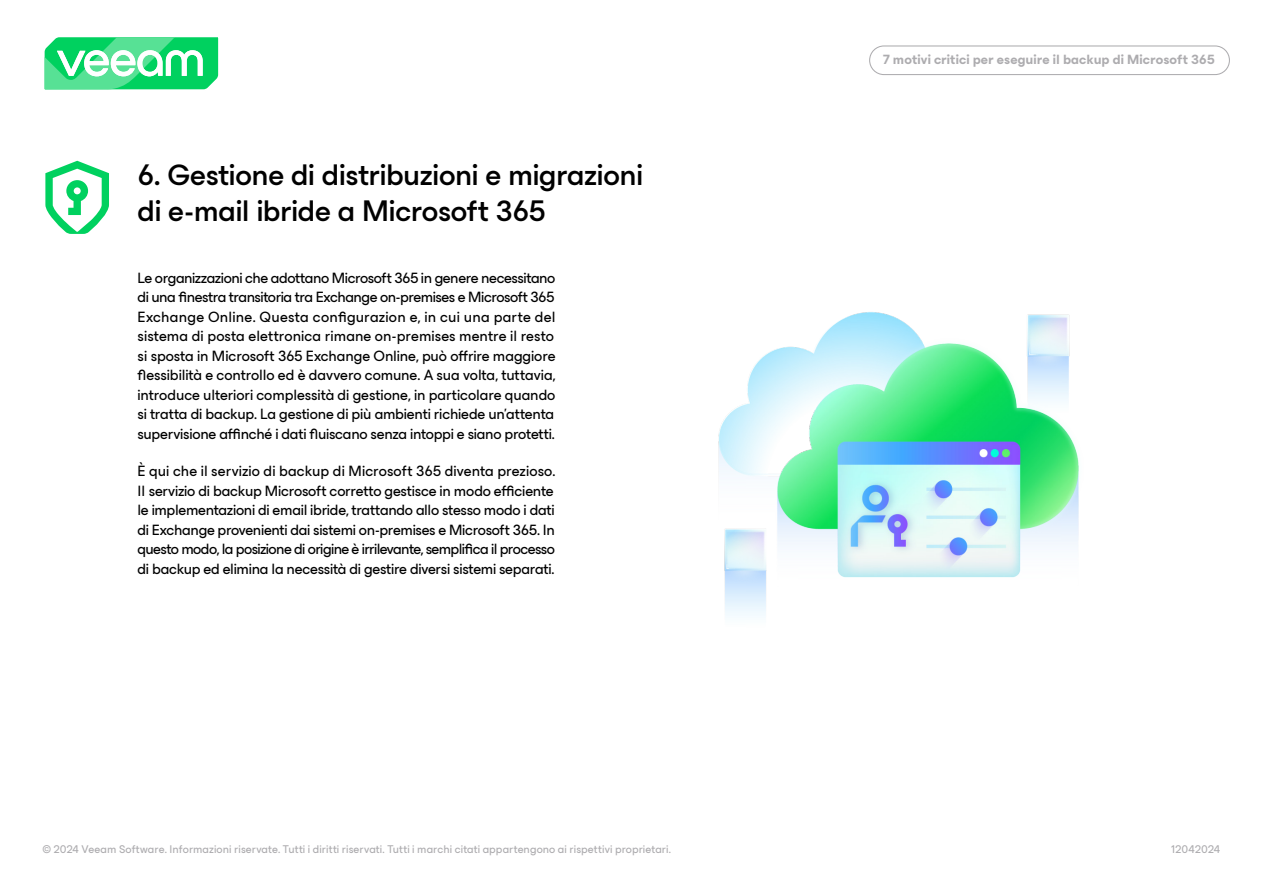
<style>
.page{position:relative;width:1263px;height:893px;background:#fff}
.page>*{position:absolute;margin:0;border:0;box-sizing:border-box;transform-origin:0 0}
.Subtitle_22_Medium{font:500 30px/36px "ES Build Neutral";letter-spacing:-.01em;color:#000}
.body_text_11{font:15px/19.5px "ES Build Neutral";letter-spacing:-.015em;color:#000;text-align:justify}
.t1{font:700 13.5px "ES Build Neutral";letter-spacing:.005em;color:#adacaf}
.t2{font:11.25px "ES Build Neutral";letter-spacing:.01em;color:#adacaf}
</style>
<div class="page">
<svg style="left:44px;top:37px;width:175px;height:53px"></svg>
<div style="left:869px;top:45px;width:361px;height:30px;border:1px solid #adacaf;border-radius:14px"></div>
<img style="left:718px;top:312px;width:361px;height:304px">
<svg style="left:45px;top:161px;width:64px;height:73px"></svg>
<p class="Subtitle_22_Medium" style="left:138px;top:154px;width:507px">6. Gestione di distribuzioni e migrazioni di e-mail ibride a Microsoft 365</p>
<p class="body_text_11" style="left:138px;top:266px;width:419px">Le organizzazioni che adottano Microsoft 365 in genere necessitano di una finestra transitoria tra Exchange on-premises e Microsoft 365<br>Exchange Online. Questa configurazion e, in cui una parte del sistema di posta elettronica rimane on-premises mentre il resto si sposta in Microsoft 365 Exchange Online, può offrire maggiore flessibilità e controllo ed è davvero comune. A sua volta, tuttavia, introduce ulteriori complessità di gestione, in particolare quando si tratta di backup. La gestione di più ambienti richiede un'attenta supervisione affinché i dati fluiscano senza intoppi e siano protetti.</p>
<p class="body_text_11" style="left:138px;top:460px;width:419px">È qui che il servizio di backup di Microsoft 365 diventa prezioso.<br>Il servizio di backup Microsoft corretto gestisce in modo efficiente le implementazioni di email ibride, trattando allo stesso modo i dati di Exchange provenienti dai sistemi on-premises e Microsoft 365. In questo modo, la posizione di origine è irrilevante, semplifica il processo di backup ed elimina la necessità di gestire diversi sistemi separati.</p>
<p class="t1" style="left:883px;top:48px;width:333px">7 motivi critici per eseguire il backup di Microsoft 365</p>
<p class="t2" style="left:43px;top:840px;width:630px">© 2024 Veeam Software. Informazioni riservate. Tutti i diritti riservati. Tutti i marchi citati appartengono ai rispettivi proprietari.</p>
<p class="t2" style="left:1171px;top:840px;width:51px">12042024</p>
</div>
